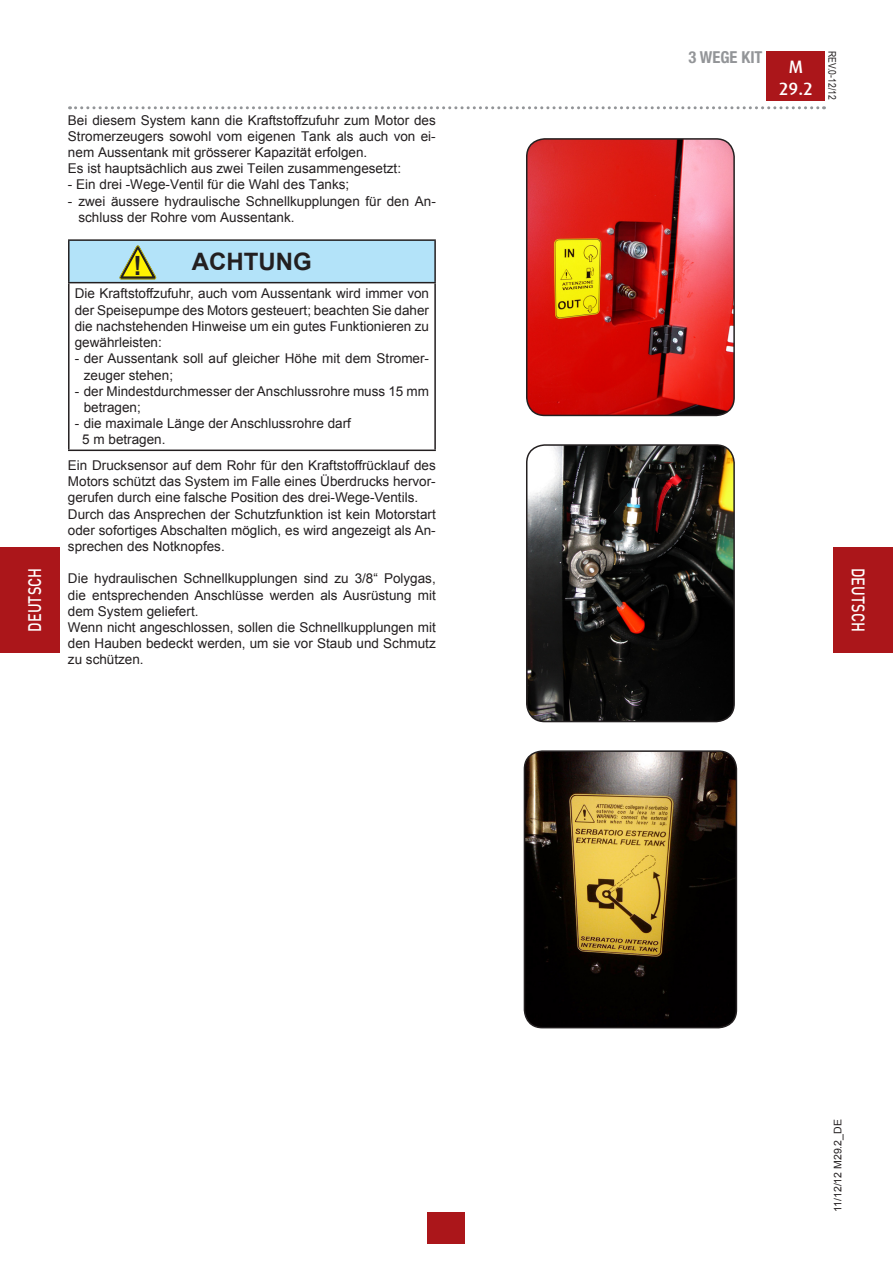
<style>
.page{position:relative;width:893px;height:1263px;background:#fff}
.page>*{position:absolute;margin:0;border:0;box-sizing:border-box;transform-origin:0 0}
.t1{font:700 26.55px "Arial";color:#231f20;scale:.95 1}
.t2{font:700 24px "Arial";color:#231f20}
.t3{font:500 18px "DIN Pro";letter-spacing:.01em;color:#fff;scale:.8 1}
.t4{font:500 18px/21.6px "Dax";color:#fff;text-align:center}
.t5{font:700 condensed 16.5px "Helvetica Neue LTW1 G";color:#939598}
.t6{font:13.5px/16.2px "Arial";color:#231f20}
.t7{font:10.5px "Arial";color:#231f20}
.t8{font:10.5px "Arial Narrow";color:#231f20}
</style>
<div class="page">
<div style="left:767px;top:51px;width:58px;height:50px;background:#ab161a"></div>
<svg style="left:70px;top:106px;width:754px;height:3px"></svg>
<div style="left:428px;top:1212px;width:37px;height:31px;background:#ab161a"></div>
<div style="left:0;top:547px;width:60px;height:105px;background:#ab161a"></div>
<div style="left:833px;top:547px;width:60px;height:105px;background:#ab161a"></div>
<div style="left:69px;top:240px;width:366px;height:43px;background:#b3e3f9"></div>
<hr style="left:68px;top:239px;width:368px;height:2px;background:#231f20">
<hr style="left:68px;top:241px;width:2px;height:41px;background:#231f20">
<hr style="left:434px;top:241px;width:2px;height:41px;background:#231f20">
<hr style="left:68px;top:282px;width:368px;height:1px;background:#231f20">
<hr style="left:68px;top:283px;width:2px;height:167px;background:#231f20">
<hr style="left:434px;top:283px;width:2px;height:167px;background:#231f20">
<hr style="left:68px;top:450px;width:368px;height:1px;background:#231f20">
<svg style="left:119px;top:245px;width:37px;height:34px"></svg>
<img style="left:527px;top:139px;width:207px;height:276px">
<div style="left:526px;top:138px;width:209px;height:278px;border:2px solid #231f20;border-radius:18px"></div>
<img style="left:527px;top:445px;width:207px;height:276px">
<div style="left:526px;top:444px;width:209px;height:278px;border:2px solid #231f20;border-radius:18px"></div>
<img style="left:524px;top:751px;width:212px;height:277px">
<div style="left:524px;top:750px;width:213px;height:278px;border:2px solid #231f20;border-radius:18px"></div>
<p class="t5" style="left:689px;top:47px;width:75px">3 WEGE KIT</p>
<h3 class="t4" style="left:779px;top:56px;width:36px">M<br>29.2</h3>
<p class="t8" style="left:840px;top:51px;width:50px;rotate:90deg">REV.0-12/12</p>
<p class="t6" style="left:68px;top:112px;width:369px">Bei diesem System kann die Kraftstoffzufuhr zum Motor des Stromerzeugers sowohl vom eigenen Tank als auch von ei&shy;nem Aussentank mit grösserer Kapazität erfolgen.<br>Es ist hauptsächlich aus zwei Teilen zusammengesetzt:</p>
<p class="t6" style="left:68px;top:177px;width:283px">- Ein drei -Wege-Ventil für die Wahl des Tanks;</p>
<p class="t6" style="left:78px;top:193px;width:359px;text-indent:-11px">- zwei äussere hydraulische Schnellkupplungen für den An&shy;schluss der Rohre vom Aussentank.</p>
<h2 class="t2" style="left:192px;top:246px;width:121px">ACHTUNG</h2>
<p class="t6" style="left:75px;top:286px;width:356px;text-align:justify">Die Kraftstoffzufuhr, auch vom Aussentank wird immer von der Speisepumpe des Motors gesteuert; beachten Sie daher die nachstehenden Hinweise um ein gutes Funktionieren zu gewährleisten:</p>
<p class="t6" style="left:84px;top:351px;width:347px;text-indent:-9px">- der Aussentank soll auf gleicher Höhe mit dem Stromer&shy;zeuger stehen;</p>
<p class="t6" style="left:84px;top:383px;width:347px;text-indent:-9px">- der Mindestdurchmesser der Anschlussrohre muss 15 mm betragen;</p>
<p class="t6" style="left:82px;top:415px;width:270px;text-indent:-8px">- die maximale Länge der Anschlussrohre darf<br>5 m betragen.</p>
<p class="t6" style="left:68px;top:457px;width:369px">Ein Drucksensor auf dem Rohr für den Kraftstoffrücklauf des Motors schützt das System im Falle eines Überdrucks hervor&shy;gerufen durch eine falsche Position des drei-Wege-Ventils.<br>Durch das Ansprechen der Schutzfunktion ist kein Motorstart oder sofortiges Abschalten möglich, es wird angezeigt als An&shy;sprechen des Notknopfes.</p>
<p class="t6" style="left:68px;top:571px;width:369px">Die hydraulischen Schnellkupplungen sind zu 3/8“ Polygas, die entsprechenden Anschlüsse werden als Ausrüstung mit dem System geliefert.<br>Wenn nicht angeschlossen, sollen die Schnellkupplungen mit den Hauben bedeckt werden, um sie vor Staub und Schmutz zu schützen.</p>
<h1 class="t1" style="left:134px;top:248px;width:10px">!</h1>
<h3 class="t3" style="left:22px;top:632px;width:82px;rotate:-90deg">DEUTSCH</h3>
<h3 class="t3" style="left:871px;top:568px;width:82px;rotate:90deg">DEUTSCH</h3>
<p class="t7" style="left:831px;top:1212px;width:94px;rotate:-90deg">11/12/12 M29.2_DE</p>
</div>
